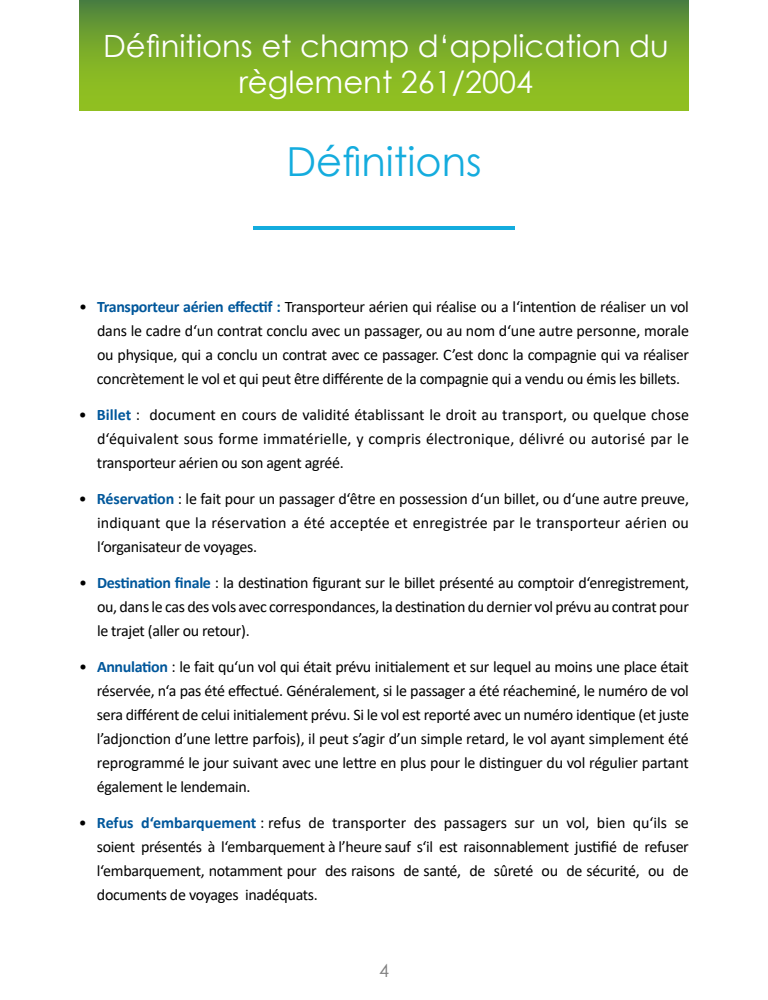
<style>
.page{position:relative;width:768px;height:1000px;background:#fff}
.page>*{position:absolute;margin:0;border:0;box-sizing:border-box;transform-origin:0 0}
.t1{font:40px "Century Gothic";color:#14acde}
.t2{font:30.7px/36.8px "Century Gothic";color:#fff;text-align:center}
.t3{font:18px "Century Gothic";color:#808080}
.t4{font:16px/24px "Calibri";letter-spacing:-.02em;color:#000;text-align:justify}
.s1{font-weight:700;color:#00579b}
</style>
<div class="page">
<div style="left:79px;top:0;width:610px;height:111px;background:linear-gradient(to bottom,#54883b,#9dcb1b)"></div>
<hr style="left:253px;top:226px;width:262px;height:4px;background:#14acde">
<h2 class="t2" style="left:103px;top:27px;width:567px">Définitions et champ d‘application du règlement 261/2004</h2>
<h1 class="t1" style="left:286px;top:134px;width:197px">Définitions</h1>
<p class="t4" style="left:97px;top:294px;width:594px;text-indent:-18px">• <span class="s1">Transporteur aérien effectif :</span> Transporteur aérien qui réalise ou a l‘intention de réaliser un vol dans le cadre d‘un contrat conclu avec un passager, ou au nom d‘une autre personne, morale ou physique, qui a conclu un contrat avec ce passager. C’est donc la compagnie qui va réaliser concrètement le vol et qui peut être différente de la compagnie qui a vendu ou émis les billets.</p>
<p class="t4" style="left:97px;top:402px;width:594px;text-indent:-18px">• <span class="s1">Billet</span> : document en cours de validité établissant le droit au transport, ou quelque chose d‘équivalent sous forme immatérielle, y compris électronique, délivré ou autorisé par le transporteur aérien ou son agent agréé.</p>
<p class="t4" style="left:97px;top:486px;width:593px;text-indent:-18px">• <span class="s1">Réservation</span> : le fait pour un passager d‘être en possession d‘un billet, ou d‘une autre preuve, indiquant que la réservation a été acceptée et enregistrée par le transporteur aérien ou l‘organisateur de voyages.</p>
<p class="t4" style="left:97px;top:570px;width:594px;text-indent:-18px">• <span class="s1">Destination finale</span> : la destination figurant sur le billet présenté au comptoir d‘enregistrement, ou, dans le cas des vols avec correspondances, la destination du dernier vol prévu au contrat pour le trajet (aller ou retour).</p>
<p class="t4" style="left:97px;top:654px;width:594px;text-indent:-18px">• <span class="s1">Annulation</span> : le fait qu‘un vol qui était prévu initialement et sur lequel au moins une place était réservée, n‘a pas été effectué. Généralement, si le passager a été réacheminé, le numéro de vol sera différent de celui initialement prévu. Si le vol est reporté avec un numéro identique (et juste l’adjonction d’une lettre parfois), il peut s’agir d’un simple retard, le vol ayant simplement été reprogrammé le jour suivant avec une lettre en plus pour le distinguer du vol régulier partant également le lendemain.</p>
<p class="t4" style="left:97px;top:810px;width:594px;text-indent:-18px">• <span class="s1">Refus d‘embarquement</span> : refus de transporter des passagers sur un vol, bien qu‘ils se soient présentés à l‘embarquement à l’heure sauf s‘il est raisonnablement justifié de refuser l‘embarquement, notamment pour des raisons de santé, de sûreté ou de sécurité, ou de documents de voyages inadéquats.</p>
<p class="t3" style="left:379px;top:958px;width:11px">4</p>
</div>
